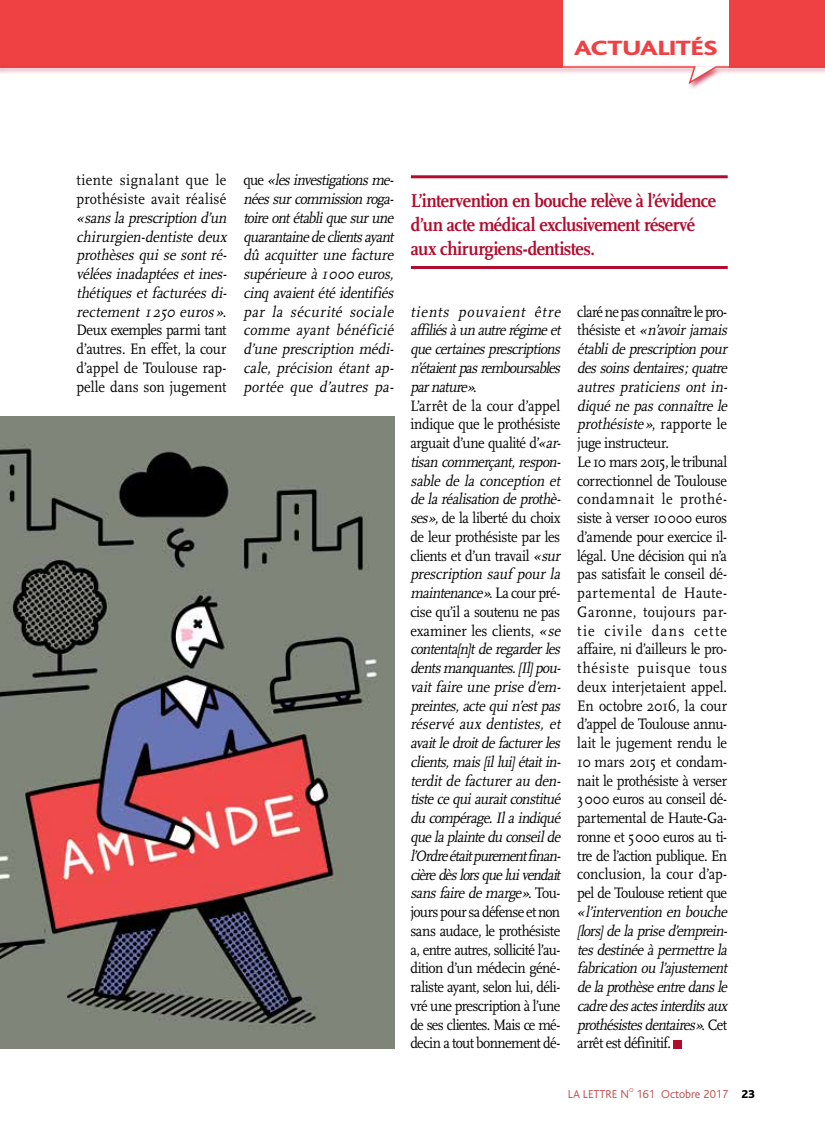
<style>
.page{position:relative;width:825px;height:1136px;background:#fff}
.page>*{position:absolute;margin:0;border:0;box-sizing:border-box;transform-origin:0 0}
.t1{font:800 21.6px "Bliss";letter-spacing:-.01em;color:#ef4144;scale:1.25 1}
.t2{font:700 19.5px/24px "Scala";letter-spacing:-.03em;color:#b10b2d;scale:.92 1}
.t3{font:italic 15.75px/18.8px "Scala";letter-spacing:-.01em;color:#000;scale:.9 1}
.t4{font:15.75px/18.8px "Scala";letter-spacing:-.02em;color:#000;scale:.9 1}
.t5{font:300 12px "Bliss";color:#bf4747}
.t6{font:300 6px "Bliss";color:#bf4747}
.s1{font-style:normal}
.s2{font-style:italic}
.s3{font-weight:800;color:#000}
</style>
<div class="page">
<div style="left:674px;top:1039px;width:8px;height:9px;background:#b10b2d"></div>
<img style="left:0;top:417px;width:394px;height:631px">
<hr style="left:411px;top:175px;width:317px;height:3px;background:#b10b2d">
<hr style="left:411px;top:266px;width:317px;height:3px;background:#b10b2d">
<div style="left:0;top:0;width:825px;height:68px;background:#ef4144"></div>
<div style="left:563px;top:0;width:166px;height:68px;background:#fff"></div>
<svg style="left:0;top:65px;width:825px;height:21px"></svg>
<h1 class="t1" style="left:574px;top:37px;width:116px">ACTUALITÉS</h1>
<p class="t3" style="left:77px;top:171px;width:172px"><span class="s1">tiente signalant que le prothésiste avait réalisé </span>«sanslaprescription d’un chirurgien-dentiste deux prothèses qui se sont ré&shy;vélées inadaptées et ines&shy;thétiques et facturées di&shy;rectement 1 250 euros »<span class="s1">.<br>Deux exemples parmi tant d’autres. En effet, la cour d’appel de Toulouse rap&shy;pelle dans son jugement</span></p>
<p class="t3" style="left:243px;top:171px;width:172px"><span class="s1">q u e</span> «lesinvestigationsme&shy;néessurcommission roga&shy;toireontétabliquesurune quarantainedeclientsayant dû acquitter une facture supérieure à 1000 euros, cinq avaient été identifiés par la sécurité sociale comme ayant bénéficié d’une prescription médi&shy;cale, précision étant ap&shy;portée que d’autres pa-</p>
<p class="t2" style="left:411px;top:188px;width:333px">L’intervention en bouche relève à l’évidence d’un acte médical exclusivement réservé aux chirurgiens-dentistes.</p>
<p class="t3" style="left:410px;top:302px;width:172px">tients pouvaient être affiliésàun autrerégimeet quecertainesprescriptions n’étaientpasremboursables parnature»<span class="s1">.<br>L’arrêt de la cour d’appel indique que le prothésiste arguait d’une qualité d’</span>«ar&shy;tisan commerçant,respon&shy;sable de la conception et delaréalisation deprothè&shy;ses»,<span class="s1">de la liberté du choix de leur prothésiste par les clients et d’un travail</span> «sur prescription sauf pour la maintenance»<span class="s1">. L a c o u r p r é - cise qu’il a soutenu ne pas examiner les clients,</span> «se contenta[n]tderegarderles dentsmanquantes.[Il]pou&shy;vait faire une prise d’em&shy;preintes,actequin’estpas réservé aux dentistes, et avaitledroitdefacturerles clients,mais[illui]étaitin&shy;terdit de facturer au den&shy;tistecequiauraitconstitué du compérage.Ilaindiqué quelaplaintedu conseilde l’Ordreétaitpurementfinan&shy;cièredèslorsqueluivendait sansfairedemarge»<span class="s1">. To u - jours pour sa défense et non sans audace, le prothésiste a, entre autres, sollicité l’au&shy;dition d’un médecin géné&shy;raliste ayant, selon lui, déli&shy;vré une prescription à l’une de ses clientes. Mais ce mé&shy;decin a tout bonnement dé-</span></p>
<p class="t4" style="left:577px;top:302px;width:172px">claré ne pas connaître le pro&shy;t h é s i s t e e t <span class="s2">«n’avoirjamais établideprescription pour dessoinsdentaires;quatre autres praticiens ont in&shy;diqué ne pas connaître le prothésiste »</span>, r a p p o r t e l e juge instructeur.<br>Le 10 mars 2015, le tribunal correctionnel de Toulouse condamnait le prothé&shy;siste à verser 10000 euros d’amende pour exercice il&shy;légal. Une décision qui n’a pas satisfait le conseil dé&shy;partemental de Haute-<br>Garonne, toujours par&shy;tie civile dans cette affaire, ni d’ailleurs le pro&shy;thésiste puisque tous deux interjetaient appel.<br>En octobre 2016, la cour d’appel de Toulouse annu&shy;lait le jugement rendu le<br>10 mars 2015 et condam&shy;nait le prothésiste à verser<br>3000 euros au conseil dé&shy;partemental de Haute-Ga&shy;ronne et 5000 euros au ti&shy;tre de l’action publique. En conclusion, la cour d’ap&shy;pel de Toulouse retient que <span class="s2">«l’intervention en bouche [lors]delaprised’emprein&shy;tesdestinéeàpermettrela fabrication ou l’ajustement delaprothèseentredansle cadredesactesinterditsaux prothésistesdentaires»</span>. C e t arrêt est définitif.</p>
<p class="t5" style="left:568px;top:1087px;width:63px">LA LETTRE N</p>
<p class="t6" style="left:629px;top:1086px;width:6px">O</p>
<p class="t5" style="left:637px;top:1087px;width:120px">161 Octobre 2017 <span class="s3">23</span></p>
</div>
